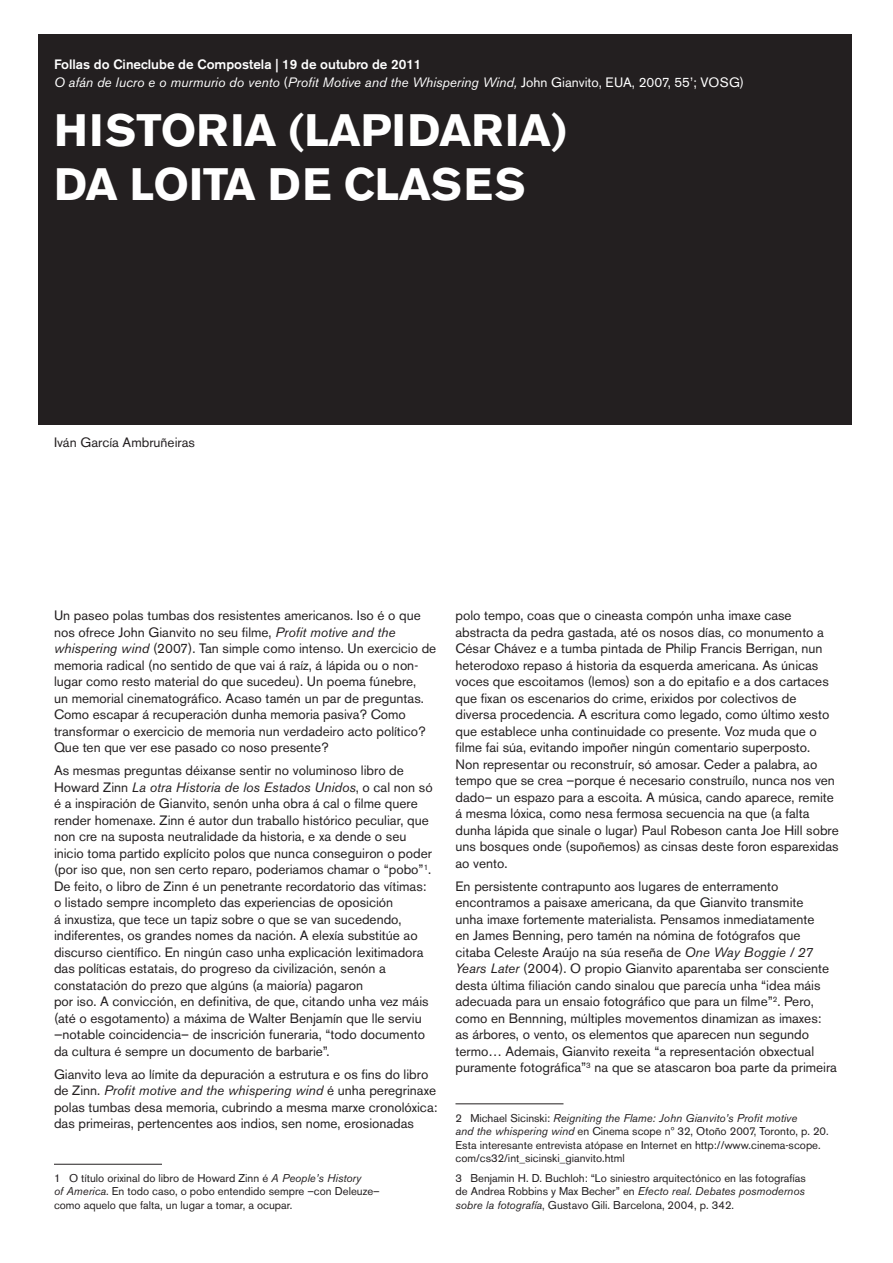
<style>
.page{position:relative;width:893px;height:1263px;background:#fff}
.page>*{position:absolute;margin:0;border:0;box-sizing:border-box;transform-origin:0 0}
.t1{font:700 45px/54px "Akzidenz Grotesk BE";color:#fff}
.t2{font:13.5px/16.5px "Akzidenz Grotesk BE";color:#231f20}
.t3{font:italic 13.5px/18px "Akzidenz Grotesk BE";color:#fff}
.t4{font:11.25px/13.5px "Akzidenz Grotesk BE";color:#231f20}
.s1{font-weight:500;font-style:normal}
.s2{font-style:normal}
.s3{font-style:italic}
</style>
<div class="page">
<div style="left:38px;top:35px;width:814px;height:390px;background:#231f20"></div>
<hr style="left:54px;top:1164px;width:108px;height:1px;background:#231f20">
<hr style="left:455px;top:1103px;width:108px;height:1px;background:#231f20">
<p class="t3" style="left:54px;top:55px;width:692px"><span class="s1">Follas do Cineclube de Compostela | 19 de outubro de 2011<br></span>O afán de lucro e o murmurio do vento <span class="s2">(</span>Profit Motive and the Whispering Wind, <span class="s2">John Gianvito, EUA, 2007, 55’; VOSG)</span></p>
<h1 class="t1" style="left:54px;top:104px;width:515px">HISTORIA (LAPIDARIA)<br>DA LOITA DE CLASES</h1>
<p class="t2" style="left:54px;top:434px;width:142px">Iván García Ambruñeiras</p>
<p class="t2" style="left:54px;top:607px;width:384px">Un paseo polas tumbas dos resistentes americanos. Iso é o que nos ofrece John Gianvito no seu filme, <span class="s3">Profit motive and the whispering wind</span> (2007). Tan simple como intenso. Un exercicio de memoria radical (no sentido de que vai á raíz, á lápida ou o non&shy;lugar como resto material do que sucedeu). Un poema fúnebre,<br>un memorial cinematográfico. Acaso tamén un par de preguntas.<br>Como escapar á recuperación dunha memoria pasiva? Como transformar o exercicio de memoria nun verdadeiro acto político?<br>Que ten que ver ese pasado co noso presente?</p>
<p class="t2" style="left:54px;top:762px;width:380px">As mesmas preguntas déixanse sentir no voluminoso libro de Howard Zinn <span class="s3">La otra Historia de los Estados Unidos</span>, o cal non só é a inspiración de Gianvito, senón unha obra á cal o filme quere render homenaxe. Zinn é autor dun traballo histórico peculiar, que non cre na suposta neutralidade da historia, e xa dende o seu inicio toma partido explícito polos que nunca conseguiron o poder (por iso que, non sen certo reparo, poderiamos chamar o “pobo”<sup>1</sup>.<br>De feito, o libro de Zinn é un penetrante recordatorio das vítimas: o listado sempre incompleto das experiencias de oposición<br>á inxustiza, que tece un tapiz sobre o que se van sucedendo, indiferentes, os grandes nomes da nación. A elexía substitúe ao discurso científico. En ningún caso unha explicación lexitimadora das políticas estatais, do progreso da civilización, senón a constatación do prezo que algúns (a maioría) pagaron<br>por iso. A convicción, en definitiva, de que, citando unha vez máis (até o esgotamento) a máxima de Walter Benjamín que lle serviu —notable coincidencia– de inscrición funeraria, “todo documento da cultura é sempre un documento de barbarie”.</p>
<p class="t2" style="left:54px;top:1066px;width:385px">Gianvito leva ao límite da depuración a estrutura e os fins do libro de Zinn. <span class="s3">Profit motive and the whispering wind</span> é unha peregrinaxe polas tumbas desa memoria, cubrindo a mesma marxe cronolóxica: das primeiras, pertencentes aos indios, sen nome, erosionadas</p>
<p class="t4" style="left:54px;top:1171px;width:327px">1 O título orixinal do libro de Howard Zinn é <span class="s3">A People’s History<br>of America</span>. En todo caso, o pobo entendido sempre –con Deleuze– como aquelo que falta, un lugar a tomar, a ocupar.</p>
<p class="t2" style="left:455px;top:607px;width:385px">polo tempo, coas que o cineasta compón unha imaxe case abstracta da pedra gastada, até os nosos días, co monumento a César Chávez e a tumba pintada de Philip Francis Berrigan, nun heterodoxo repaso á historia da esquerda americana. As únicas voces que escoitamos (lemos) son a do epitafio e a dos cartaces que fixan os escenarios do crime, erixidos por colectivos de diversa procedencia. A escritura como legado, como último xesto que establece unha continuidade co presente. Voz muda que o filme fai súa, evitando impoñer ningún comentario superposto.<br>Non representar ou reconstruír, só amosar. Ceder a palabra, ao tempo que se crea –porque é necesario construílo, nunca nos ven dado– un espazo para a escoita. A música, cando aparece, remite á mesma lóxica, como nesa fermosa secuencia na que (a falta dunha lápida que sinale o lugar) Paul Robeson canta Joe Hill sobre uns bosques onde (supoñemos) as cinsas deste foron esparexidas ao vento.</p>
<p class="t2" style="left:455px;top:878px;width:383px">En persistente contrapunto aos lugares de enterramento encontramos a paisaxe americana, da que Gianvito transmite<br>unha imaxe fortemente materialista. Pensamos inmediatamente<br>en James Benning, pero tamén na nómina de fotógrafos que citaba Celeste Araújo na súa reseña de <span class="s3">One Way Boggie / 27<br>Years Later</span> (2004). O propio Gianvito aparentaba ser consciente desta última filiación cando sinalou que parecía unha “idea máis adecuada para un ensaio fotográfico que para un filme”<sup>2</sup>. Pero, como en Bennning, múltiples movementos dinamizan as imaxes: as árbores, o vento, os elementos que aparecen nun segundo termo… Ademais, Gianvito rexeita “a representación obxectual puramente fotográfica”<sup>3</sup> na que se atascaron boa parte da primeira</p>
<p class="t4" style="left:455px;top:1111px;width:375px">2 Michael Sicinski: <span class="s3">Reigniting the Flame: John Gianvito’s Profit motive<br>and the whispering wind</span> en Cinema scope nº 32, Otoño 2007, Toronto, p. 20.<br>Esta interesante entrevista atópase en Internet en http://www.cinema-scope. com/cs32/int_sicinski_gianvito.html</p>
<p class="t4" style="left:455px;top:1171px;width:352px;text-align:justify">3 Benjamin H. D. Buchloh: “Lo siniestro arquitectónico en las fotografías de Andrea Robbins y Max Becher” en <span class="s3">Efecto real. Debates posmodernos sobre la fotografía</span>, Gustavo Gili. Barcelona, 2004, p. 342.</p>
</div>
